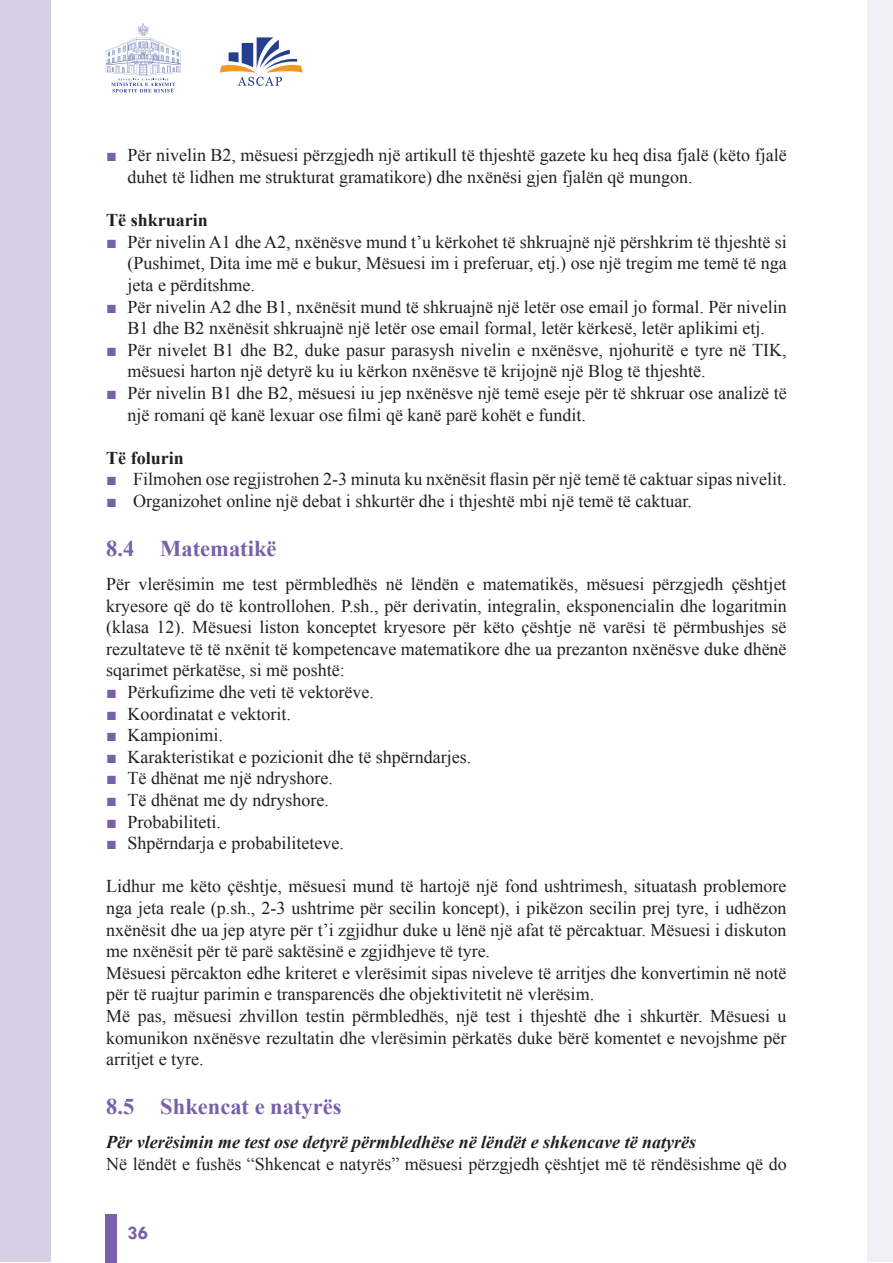
<style>
.page{position:relative;width:893px;height:1263px;background:#fff}
.page>*{position:absolute;margin:0;border:0;box-sizing:border-box;transform-origin:0 0}
.t1{font:700 22.5px "Times New Roman";color:#7960aa}
.t2{font:700 19.5px "Tw Cen";color:#7960aa}
.t3{font:18px/21.6px "Times New Roman";color:#231f20}
.t4{font:italic 700 18px "Times New Roman";color:#231f20}
.t5{font:700 18px "Times New Roman";color:#231f20}
.s1{color:#7960aa}
</style>
<div class="page">
<div style="left:106px;top:1214px;width:11px;height:49px;background:#7960aa"></div>
<svg style="left:106px;top:23px;width:75px;height:69px"></svg>
<div style="left:1px;top:1px;width:50px;height:1261px;background:#d7cfe5"></div>
<div style="left:868px;top:1px;width:25px;height:1261px;background:#f1eff6"></div>
<svg style="left:220px;top:37px;width:83px;height:49px"></svg>
<p class="t3" style="left:128px;top:144px;width:661px;text-indent:-21px"><span class="s1">■</span> Për nivelin B2, mësuesi përzgjedh një artikull të thjeshtë gazete ku heq disa fjalë (këto fjalë duhet të lidhen me strukturat gramatikore) dhe nxënësi gjen fjalën që mungon.</p>
<p class="t5" style="left:106px;top:208px;width:103px">Të shkruarin</p>
<p class="t3" style="left:128px;top:231px;width:661px;text-align:justify;text-indent:-21px"><span class="s1">■</span> Për nivelin A1 dhe A2, nxënësve mund t’u kërkohet të shkruajnë një përshkrim të thjeshtë si (Pushimet, Dita ime më e bukur, Mësuesi im i preferuar, etj.) ose një tregim me temë të nga jeta e përditshme.</p>
<p class="t3" style="left:106px;top:295px;width:682px;text-align:center"><span class="s1">■</span> Për nivelin A2 dhe B1, nxënësit mund të shkruajnë një letër ose email jo formal. Për nivelin<br>B1 dhe B2 nxënësit shkruajnë një letër ose email formal, letër kërkesë, letër aplikimi etj.</p>
<p class="t3" style="left:128px;top:339px;width:661px;text-indent:-21px"><span class="s1">■</span> Për nivelet B1 dhe B2, duke pasur parasysh nivelin e nxënësve, njohuritë e tyre në TIK, mësuesi harton një detyrë ku iu kërkon nxënësve të krijojnë një Blog të thjeshtë.</p>
<p class="t3" style="left:128px;top:382px;width:661px;text-indent:-21px"><span class="s1">■</span> Për nivelin B1 dhe B2, mësuesi iu jep nxënësve një temë eseje për të shkruar ose analizë të një romani që kanë lexuar ose filmi që kanë parë kohët e fundit.</p>
<p class="t5" style="left:106px;top:445px;width:79px">Të folurin</p>
<p class="t3" style="left:106px;top:468px;width:682px"><span class="s1">■</span> Filmohen ose regjistrohen 2-3 minuta ku nxënësit flasin për një temë të caktuar sipas nivelit.</p>
<p class="t3" style="left:106px;top:490px;width:587px"><span class="s1">■</span> Organizohet online një debat i shkurtër dhe i thjeshtë mbi një temë të caktuar.</p>
<p class="t1" style="left:106px;top:532px;width:172px">8.4 Matematikë</p>
<p class="t3" style="left:106px;top:573px;width:682px;text-align:justify">Për vlerësimin me test përmbledhës në lëndën e matematikës, mësuesi përzgjedh çështjet kryesore që do të kontrollohen. P.sh., për derivatin, integralin, eksponencialin dhe logaritmin (klasa 12). Mësuesi liston konceptet kryesore për këto çështje në varësi të përmbushjes së rezultateve të të nxënit të kompetencave matematikore dhe ua prezanton nxënësve duke dhënë sqarimet përkatëse, si më poshtë:</p>
<p class="t3" style="left:106px;top:681px;width:269px"><span class="s1">■</span> Përkufizime dhe veti të vektorëve.</p>
<p class="t3" style="left:106px;top:702px;width:186px"><span class="s1">■</span> Koordinatat e vektorit.</p>
<p class="t3" style="left:106px;top:724px;width:118px"><span class="s1">■</span> Kampionimi.</p>
<p class="t3" style="left:106px;top:746px;width:367px"><span class="s1">■</span> Karakteristikat e pozicionit dhe të shpërndarjes.</p>
<p class="t3" style="left:106px;top:767px;width:228px"><span class="s1">■</span> Të dhënat me një ndryshore.</p>
<p class="t3" style="left:106px;top:789px;width:224px"><span class="s1">■</span> Të dhënat me dy ndryshore.</p>
<p class="t3" style="left:106px;top:810px;width:116px"><span class="s1">■</span> Probabiliteti.</p>
<p class="t3" style="left:106px;top:832px;width:239px"><span class="s1">■</span> Shpërndarja e probabiliteteve.</p>
<p class="t3" style="left:106px;top:875px;width:682px">Lidhur me këto çështje, mësuesi mund të hartojë një fond ushtrimesh, situatash problemore nga jeta reale (p.sh., 2-3 ushtrime për secilin koncept), i pikëzon secilin prej tyre, i udhëzon nxënësit dhe ua jep atyre për t’i zgjidhur duke u lënë një afat të përcaktuar. Mësuesi i diskuton me nxënësit për të parë saktësinë e zgjidhjeve të tyre.<br>Mësuesi përcakton edhe kriteret e vlerësimit sipas niveleve të arritjes dhe konvertimin në notë për të ruajtur parimin e transparencës dhe objektivitetit në vlerësim.<br>Më pas, mësuesi zhvillon testin përmbledhës, një test i thjeshtë dhe i shkurtër. Mësuesi u komunikon nxënësve rezultatin dhe vlerësimin përkatës duke bërë komentet e nevojshme për arritjet e tyre.</p>
<p class="t1" style="left:106px;top:1091px;width:237px">8.5 Shkencat e natyrës</p>
<p class="t4" style="left:106px;top:1129px;width:591px">Për vlerësimin me test ose detyrë përmbledhëse në lëndët e shkencave të natyrës</p>
<p class="t3" style="left:106px;top:1153px;width:682px">Në lëndët e fushës “Shkencat e natyrës” mësuesi përzgjedh çështjet më të rëndësishme që do</p>
<p class="t2" style="left:127px;top:1221px;width:22px">36</p>
</div>
